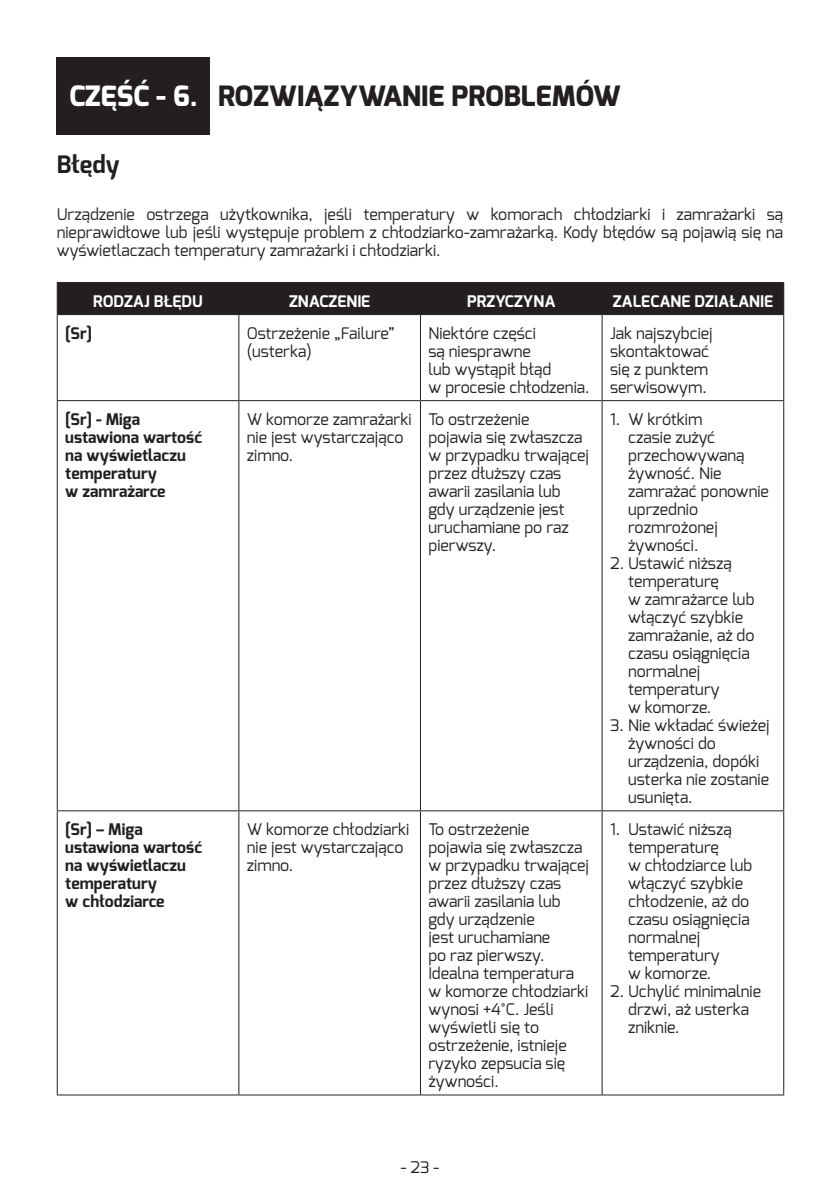
<style>
.page{position:relative;width:840px;height:1191px;background:#fff}
.page>*{position:absolute;margin:0;border:0;box-sizing:border-box;transform-origin:0 0}
.t1{font:800 28px "Exo";color:#231f20}
.t2{font:700 24px "Exo";color:#231f20}
.t3{font:16px/18px "Exo";color:#231f20}
.t4{font:700 16px/18px "Exo";color:#231f20}
.t5{font:700 16px "Exo";color:#fff}
.s1{color:#fff}
</style>
<div class="page">
<div style="left:57px;top:57px;width:153px;height:77px;background:#231f20"></div>
<div style="left:58px;top:283px;width:724px;height:31px;background:#231f20"></div>
<hr style="left:57px;top:282px;width:182px;height:1px;background:#231f20">
<hr style="left:57px;top:283px;width:1px;height:31px;background:#231f20">
<hr style="left:239px;top:282px;width:181px;height:1px;background:#231f20">
<hr style="left:238px;top:283px;width:1px;height:31px;background:#231f20">
<hr style="left:420px;top:282px;width:181px;height:1px;background:#231f20">
<hr style="left:420px;top:283px;width:1px;height:31px;background:#231f20">
<hr style="left:601px;top:282px;width:182px;height:1px;background:#231f20">
<hr style="left:601px;top:283px;width:1px;height:31px;background:#231f20">
<hr style="left:782px;top:283px;width:1px;height:31px;background:#231f20">
<hr style="left:57px;top:314px;width:182px;height:1px;background:#231f20">
<hr style="left:57px;top:315px;width:1px;height:85px;background:#231f20">
<hr style="left:239px;top:314px;width:181px;height:1px;background:#231f20">
<hr style="left:238px;top:315px;width:1px;height:85px;background:#231f20">
<hr style="left:420px;top:314px;width:181px;height:1px;background:#231f20">
<hr style="left:420px;top:315px;width:1px;height:85px;background:#231f20">
<hr style="left:601px;top:314px;width:182px;height:1px;background:#231f20">
<hr style="left:601px;top:315px;width:1px;height:85px;background:#231f20">
<hr style="left:782px;top:315px;width:1px;height:85px;background:#231f20">
<hr style="left:57px;top:400px;width:182px;height:1px;background:#231f20">
<hr style="left:57px;top:401px;width:1px;height:409px;background:#231f20">
<hr style="left:239px;top:400px;width:181px;height:1px;background:#231f20">
<hr style="left:238px;top:401px;width:1px;height:409px;background:#231f20">
<hr style="left:420px;top:400px;width:181px;height:1px;background:#231f20">
<hr style="left:420px;top:401px;width:1px;height:409px;background:#231f20">
<hr style="left:601px;top:400px;width:182px;height:1px;background:#231f20">
<hr style="left:601px;top:401px;width:1px;height:409px;background:#231f20">
<hr style="left:782px;top:401px;width:1px;height:409px;background:#231f20">
<hr style="left:57px;top:810px;width:182px;height:1px;background:#231f20">
<hr style="left:57px;top:811px;width:1px;height:283px;background:#231f20">
<hr style="left:239px;top:810px;width:181px;height:1px;background:#231f20">
<hr style="left:238px;top:811px;width:1px;height:283px;background:#231f20">
<hr style="left:420px;top:810px;width:181px;height:1px;background:#231f20">
<hr style="left:420px;top:811px;width:1px;height:283px;background:#231f20">
<hr style="left:601px;top:810px;width:182px;height:1px;background:#231f20">
<hr style="left:601px;top:811px;width:1px;height:283px;background:#231f20">
<hr style="left:782px;top:811px;width:1px;height:283px;background:#231f20">
<hr style="left:57px;top:1094px;width:726px;height:1px;background:#231f20">
<h1 class="t1" style="left:69px;top:86px;width:553px"><span class="s1">CZĘŚĆ - 6.</span> ROZWIĄZYWANIE PROBLEMÓW</h1>
<h2 class="t2" style="left:57px;top:153px;width:64px">Błędy</h2>
<p class="t3" style="left:57px;top:206px;width:727px;text-align:justify">Urządzenie ostrzega użytkownika, jeśli temperatury w komorach chłodziarki i zamrażarki są nieprawidłowe lub jeśli występuje problem z chłodziarko-zamrażarką. Kody błędów są pojawią się na wyświetlaczach temperatury zamrażarki i chłodziarki.</p>
<p class="t5" style="left:93px;top:293px;width:111px">RODZAJ BŁĘDU</p>
<p class="t5" style="left:289px;top:293px;width:83px">ZNACZENIE</p>
<p class="t5" style="left:467px;top:293px;width:90px">PRZYCZYNA</p>
<p class="t5" style="left:612px;top:293px;width:162px">ZALECANE DZIAŁANIE</p>
<p class="t4" style="left:65px;top:325px;width:28px">[Sr]</p>
<p class="t3" style="left:247px;top:325px;width:149px">Ostrzeżenie „Failure” (usterka)</p>
<p class="t3" style="left:428px;top:325px;width:162px">Niektóre części<br>są niesprawne<br>lub wystąpił błąd<br>w procesie chłodzenia.</p>
<p class="t3" style="left:609px;top:325px;width:104px">Jak najszybciej skontaktować się z punktem serwisowym.</p>
<p class="t4" style="left:65px;top:411px;width:138px">[Sr] - Miga ustawiona wartość na wyświetlaczu temperatury<br>w zamrażarce</p>
<p class="t3" style="left:247px;top:411px;width:166px">W komorze zamrażarki nie jest wystarczająco zimno.</p>
<p class="t3" style="left:428px;top:411px;width:162px">To ostrzeżenie<br>pojawia się zwłaszcza w przypadku trwającej przez dłuższy czas awarii zasilania lub gdy urządzenie jest uruchamiane po raz pierwszy.</p>
<p class="t3" style="left:627px;top:411px;width:142px;text-indent:-18px">1. W krótkim<br>czasie zużyć przechowywaną żywność. Nie zamrażać ponownie uprzednio rozmrożonej żywności.</p>
<p class="t3" style="left:627px;top:555px;width:128px;text-indent:-18px">2. Ustawić niższą temperaturę<br>w zamrażarce lub włączyć szybkie zamrażanie, aż do czasu osiągnięcia normalnej temperatury<br>w komorze.</p>
<p class="t3" style="left:627px;top:717px;width:143px;text-indent:-18px">3. Nie wkładać świeżej żywności do urządzenia, dopóki usterka nie zostanie usunięta.</p>
<p class="t4" style="left:65px;top:821px;width:138px">[Sr] – Miga ustawiona wartość na wyświetlaczu temperatury<br>w chłodziarce</p>
<p class="t3" style="left:247px;top:821px;width:164px">W komorze chłodziarki nie jest wystarczająco zimno.</p>
<p class="t3" style="left:428px;top:821px;width:162px">To ostrzeżenie<br>pojawia się zwłaszcza w przypadku trwającej przez dłuższy czas awarii zasilania lub gdy urządzenie<br>jest uruchamiane<br>po raz pierwszy.<br>Idealna temperatura w komorze chłodziarki wynosi +4°C. Jeśli wyświetli się to ostrzeżenie, istnieje ryzyko zepsucia się żywności.</p>
<p class="t3" style="left:627px;top:821px;width:126px;text-indent:-18px">1. Ustawić niższą temperaturę<br>w chłodziarce lub włączyć szybkie chłodzenie, aż do czasu osiągnięcia normalnej temperatury<br>w komorze.</p>
<p class="t3" style="left:627px;top:983px;width:134px;text-indent:-18px">2. Uchylić minimalnie drzwi, aż usterka zniknie.</p>
<p class="t3" style="left:400px;top:1159px;width:40px">- 23 -</p>
</div>
